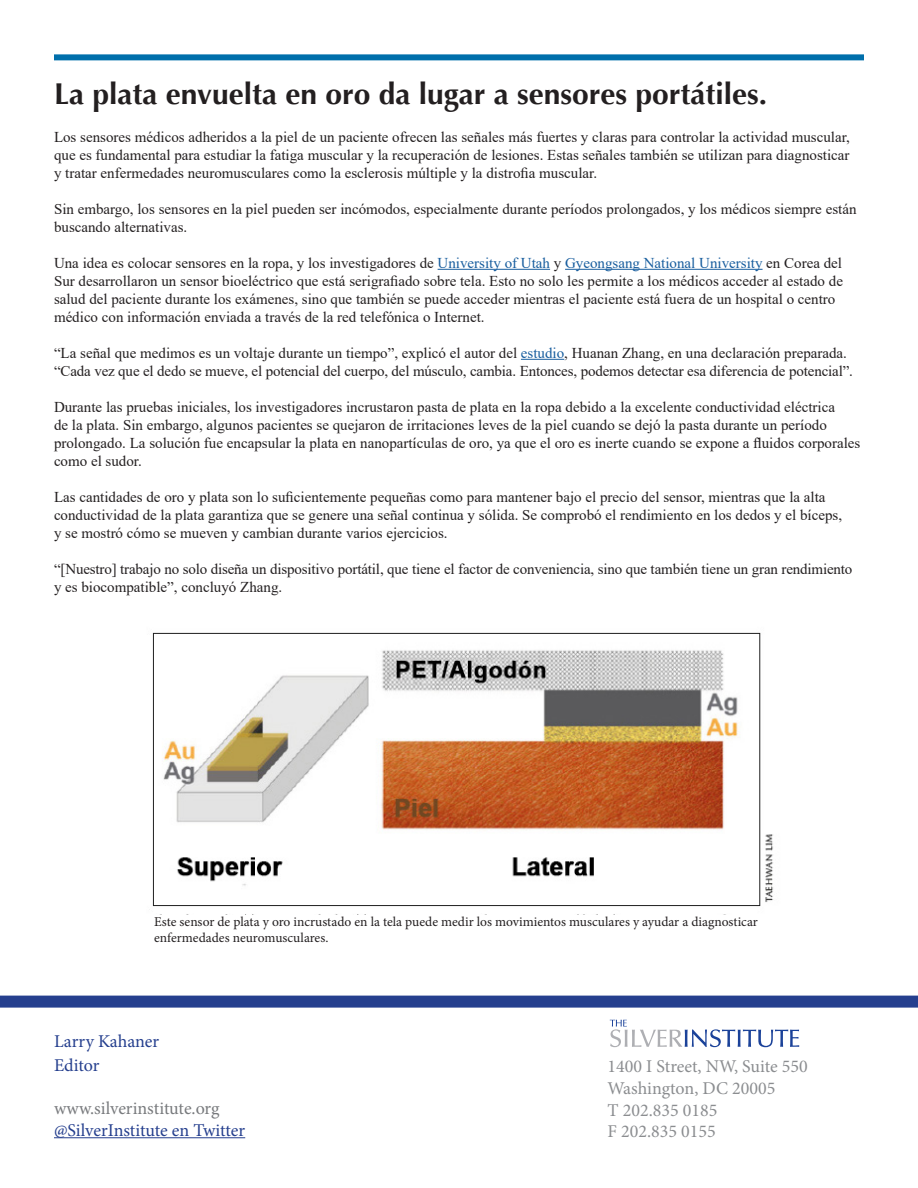
<style>
.page{position:relative;width:918px;height:1188px;background:#fff}
.page>*{position:absolute;margin:0;border:0;box-sizing:border-box;transform-origin:0 0}
.t1{font:700 30px "Optima";color:#231f20}
.t2{font:18px "Minion Pro";color:#8b8d90}
.t3{font:18px "Minion Pro";letter-spacing:-.005em;color:#253f8e}
.t4{font:18px "Minion Pro";letter-spacing:-.005em;color:#787a7d}
.t5{font:15px/18px "Times New Roman";color:#231f20}
.t6{font:13.5px/16.2px "Minion Pro";color:#231f20}
.s1{color:#175d9e}
</style>
<div class="page">
<div style="left:54px;top:54px;width:810px;height:6px;background:#006fab"></div>
<div style="left:0;top:996px;width:918px;height:12px;background:#253f8e"></div>
<hr style="left:438px;top:269px;width:112px;height:1px;background:#175d9e">
<hr style="left:565px;top:269px;width:198px;height:1px;background:#175d9e">
<hr style="left:521px;top:359px;width:43px;height:1px;background:#175d9e">
<img style="left:152px;top:632px;width:622px;height:283px">
<svg style="left:610px;top:1020px;width:189px;height:27px"></svg>
<hr style="left:54px;top:1137px;width:191px;height:1px;background:#253f8e">
<p class="t1" style="left:54px;top:77px;width:715px">La plata envuelta en oro da lugar a sensores portátiles.</p>
<p class="t5" style="left:54px;top:127px;width:797px;text-align:justify">Los sensores médicos adheridos a la piel de un paciente ofrecen las señales más fuertes y claras para controlar la actividad muscular, que es fundamental para estudiar la fatiga muscular y la recuperación de lesiones. Estas señales también se utilizan para diagnosticar y tratar enfermedades neuromusculares como la esclerosis múltiple y la distrofia muscular.</p>
<p class="t5" style="left:54px;top:199px;width:804px">Sin embargo, los sensores en la piel pueden ser incómodos, especialmente durante períodos prolongados, y los médicos siempre están buscando alternativas.</p>
<p class="t5" style="left:54px;top:253px;width:791px">Una idea es colocar sensores en la ropa, y los investigadores de <span class="s1">University of Utah</span> y <span class="s1">Gyeongsang National University</span> en Corea del Sur desarrollaron un sensor bioeléctrico que está serigrafiado sobre tela. Esto no solo les permite a los médicos acceder al estado de salud del paciente durante los exámenes, sino que también se puede acceder mientras el paciente está fuera de un hospital o centro médico con información enviada a través de la red telefónica o Internet.</p>
<p class="t5" style="left:54px;top:343px;width:801px">“La señal que medimos es un voltaje durante un tiempo”, explicó el autor del <span class="s1">estudio</span>, Huanan Zhang, en una declaración preparada. “Cada vez que el dedo se mueve, el potencial del cuerpo, del músculo, cambia. Entonces, podemos detectar esa diferencia de potencial”.</p>
<p class="t5" style="left:54px;top:397px;width:808px">Durante las pruebas iniciales, los investigadores incrustaron pasta de plata en la ropa debido a la excelente conductividad eléctrica<br>de la plata. Sin embargo, algunos pacientes se quejaron de irritaciones leves de la piel cuando se dejó la pasta durante un período prolongado. La solución fue encapsular la plata en nanopartículas de oro, ya que el oro es inerte cuando se expone a fluidos corporales como el sudor.</p>
<p class="t5" style="left:54px;top:487px;width:790px">Las cantidades de oro y plata son lo suficientemente pequeñas como para mantener bajo el precio del sensor, mientras que la alta conductividad de la plata garantiza que se genere una señal continua y sólida. Se comprobó el rendimiento en los dedos y el bíceps, y se mostró cómo se mueven y cambian durante varios ejercicios.</p>
<p class="t5" style="left:54px;top:559px;width:800px">“[Nuestro] trabajo no solo diseña un dispositivo portátil, que tiene el factor de conveniencia, sino que también tiene un gran rendimiento y es biocompatible”, concluyó Zhang.</p>
<p class="t6" style="left:154px;top:914px;width:605px">Este sensor de plata y oro incrustado en la tela puede medir los movimientos musculares y ayudar a diagnosticar enfermedades neuromusculares.</p>
<p class="t3" style="left:54px;top:1029px;width:107px">Larry Kahaner</p>
<p class="t3" style="left:54px;top:1053px;width:47px">Editor</p>
<p class="t4" style="left:54px;top:1097px;width:167px">www.silverinstitute.org</p>
<p class="t3" style="left:54px;top:1118px;width:193px">@SilverInstitute en Twitter</p>
<p class="t2" style="left:608px;top:1055px;width:202px">1400 I Street, NW, Suite 550</p>
<p class="t2" style="left:608px;top:1076px;width:169px">Washington, DC 20005</p>
<p class="t2" style="left:608px;top:1098px;width:111px">T 202.835 0185</p>
<p class="t2" style="left:608px;top:1119px;width:110px">F 202.835 0155</p>
</div>
